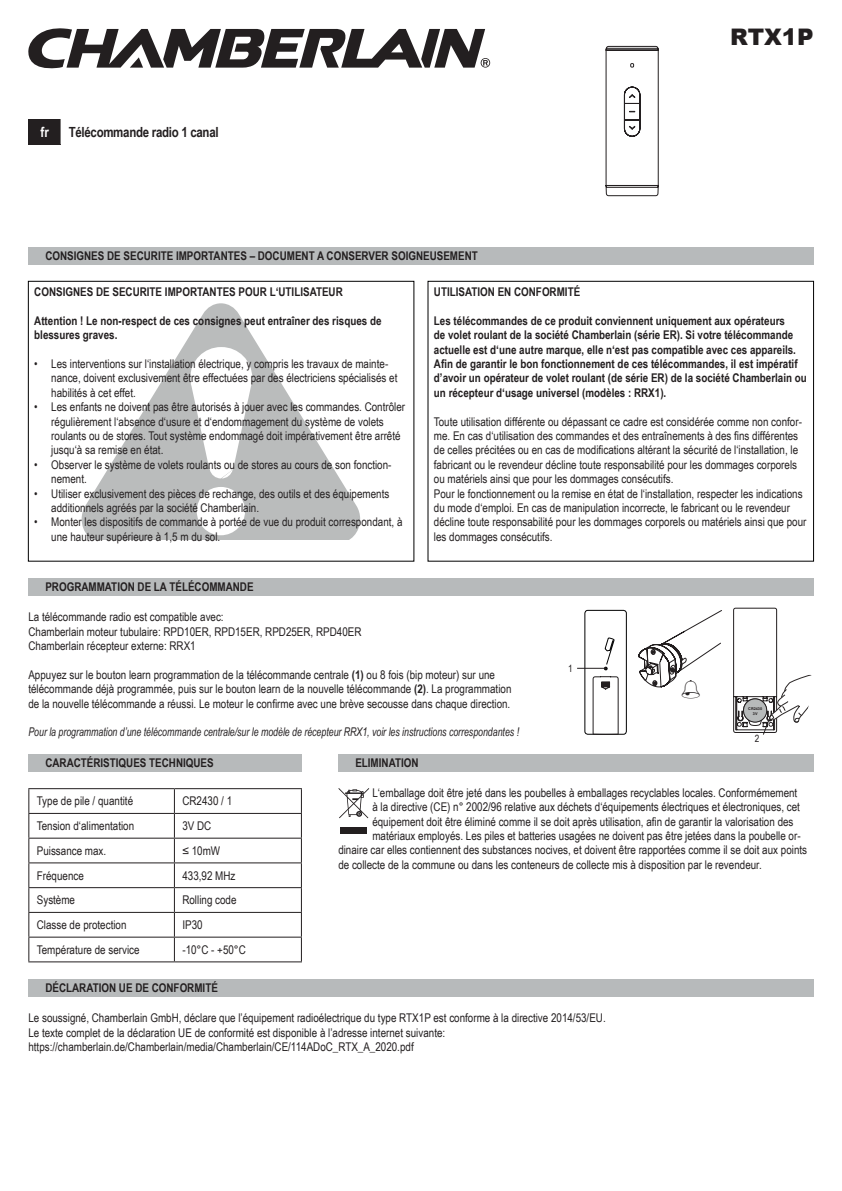
<style>
.page{position:relative;width:842px;height:1191px;background:#fff}
.page>*{position:absolute;margin:0;border:0;box-sizing:border-box;transform-origin:0 0}
.t1{font:900 22.8px "Arial";color:#231f20}
.t2{font:700 14px "Arial Narrow";letter-spacing:-.02em;color:#231f20}
.t3{font:700 14px "Arial Narrow";color:#fff}
.Absatzformat_1{font:12px/14.4px "Arial Narrow";color:#231f20}
.t4{font:700 12px/14.4px "Arial Narrow";color:#231f20}
.t5{font:italic 12px "Arial Narrow";color:#231f20;scale:.89 1}
.t6{font:10px "Arial Narrow";color:#231f20}
.t7{font:700 3.8px/4.6px "Arial";color:#231f20;text-align:center}
.s1{font-weight:700}
</style>
<div class="page">
<svg style="left:82px;top:303px;width:278px;height:236px;fill:#babcbc"></svg>
<div style="left:197px;top:487px;width:48px;height:48px;background:#fff;border-radius:50%"></div>
<svg style="left:190px;top:347px;width:62px;height:131px"></svg>
<svg style="left:28px;top:28px;width:462px;height:41px"></svg>
<div style="left:28px;top:578px;width:786px;height:17px;background:#b7babb"></div>
<div style="left:28px;top:247px;width:786px;height:17px;background:#b7babb"></div>
<div style="left:28px;top:754px;width:274px;height:17px;background:#b7babb"></div>
<div style="left:338px;top:754px;width:475px;height:17px;background:#b7babb"></div>
<div style="left:28px;top:979px;width:786px;height:17px;background:#b7babb"></div>
<svg style="left:338px;top:788px;width:31px;height:30px"></svg>
<div style="left:341px;top:826px;width:26px;height:7px;background:#231f20"></div>
<div style="left:28px;top:281px;width:386px;height:280px;border:1px solid #000001"></div>
<div style="left:428px;top:281px;width:386px;height:280px;border:1px solid #000001"></div>
<hr style="left:28px;top:788px;width:146px;height:1px;background:#231f20">
<hr style="left:174px;top:788px;width:128px;height:1px;background:#231f20">
<hr style="left:28px;top:813px;width:146px;height:1px;background:#231f20">
<hr style="left:174px;top:813px;width:128px;height:1px;background:#231f20">
<hr style="left:28px;top:837px;width:146px;height:1px;background:#231f20">
<hr style="left:174px;top:837px;width:128px;height:1px;background:#231f20">
<hr style="left:28px;top:862px;width:146px;height:1px;background:#231f20">
<hr style="left:174px;top:862px;width:128px;height:1px;background:#231f20">
<hr style="left:28px;top:887px;width:146px;height:1px;background:#231f20">
<hr style="left:174px;top:887px;width:128px;height:1px;background:#231f20">
<hr style="left:28px;top:912px;width:146px;height:1px;background:#231f20">
<hr style="left:174px;top:912px;width:128px;height:1px;background:#231f20">
<hr style="left:28px;top:936px;width:146px;height:1px;background:#231f20">
<svg style="left:28px;top:789px;width:1px;height:172px"></svg>
<hr style="left:174px;top:936px;width:128px;height:1px;background:#231f20">
<svg style="left:174px;top:789px;width:1px;height:172px"></svg>
<svg style="left:301px;top:789px;width:1px;height:172px"></svg>
<hr style="left:28px;top:961px;width:146px;height:1px;background:#231f20">
<hr style="left:174px;top:961px;width:128px;height:1px;background:#231f20">
<div style="left:28px;top:119px;width:33px;height:25px;background:#231f20"></div>
<svg style="left:606px;top:45px;width:53px;height:151px"></svg>
<div style="left:585px;top:610px;width:42px;height:124px;border:1px solid #000001;border-radius:3px"></div>
<svg style="left:593px;top:676px;width:25px;height:58px"></svg>
<svg style="left:577px;top:637px;width:38px;height:33px"></svg>
<svg style="left:733px;top:607px;width:79px;height:128px"></svg>
<svg style="left:638px;top:610px;width:84px;height:78px"></svg>
<p class="t3" style="left:41px;top:121px;width:10px">fr</p>
<p class="t2" style="left:69px;top:121px;width:151px">Télécommande radio 1 canal</p>
<p class="t4" style="left:45px;top:248px;width:434px">CONSIGNES DE SECURITE IMPORTANTES – DOCUMENT A CONSERVER SOIGNEUSEMENT</p>
<p class="t1" style="left:730px;top:20px;width:85px">RTX1P</p>
<p class="t4" style="left:34px;top:284px;width:310px">CONSIGNES DE SECURITE IMPORTANTES POUR L‘UTILISATEUR</p>
<p class="t4" style="left:34px;top:313px;width:349px">Attention ! Le non-respect de ces consignes peut entraîner des risques de blessures graves.</p>
<p class="Absatzformat_1" style="left:51px;top:356px;width:348px;text-indent:-17px">• Les interventions sur l‘installation électrique, y compris les travaux de mainte&shy;nance, doivent exclusivement être effectuées par des électriciens spécialisés et habilités à cet effet.</p>
<p class="Absatzformat_1" style="left:51px;top:399px;width:355px;text-indent:-17px">• Les enfants ne doivent pas être autorisés à jouer avec les commandes. Contrôler régulièrement l‘absence d‘usure et d‘endommagement du système de volets roulants ou de stores. Tout système endommagé doit impérativement être arrêté jusqu‘à sa remise en état.</p>
<p class="Absatzformat_1" style="left:51px;top:457px;width:342px;text-indent:-17px">• Observer le système de volets roulants ou de stores au cours de son fonction&shy;nement.</p>
<p class="Absatzformat_1" style="left:51px;top:486px;width:340px;text-indent:-17px">• Utiliser exclusivement des pièces de rechange, des outils et des équipements additionnels agréés par la société Chamberlain.</p>
<p class="Absatzformat_1" style="left:51px;top:514px;width:353px;text-indent:-17px">• Monter les dispositifs de commande à portée de vue du produit correspondant, à une hauteur supérieure à 1,5 m du sol.</p>
<p class="t4" style="left:45px;top:579px;width:210px">PROGRAMMATION DE LA TÉLÉCOMMANDE</p>
<p class="t4" style="left:434px;top:284px;width:148px">UTILISATION EN CONFORMITÉ</p>
<p class="t4" style="left:434px;top:313px;width:364px">Les télécommandes de ce produit conviennent uniquement aux opérateurs de volet roulant de la société Chamberlain (série ER). Si votre télécommande actuelle est d‘une autre marque, elle n‘est pas compatible avec ces appareils.</p>
<p class="t4" style="left:434px;top:356px;width:374px">Afin de garantir le bon fonctionnement de ces télécommandes, il est impératif d’avoir un opérateur de volet roulant (de série ER) de la société Chamberlain ou un récepteur d‘usage universel (modèles : RRX1).</p>
<p class="Absatzformat_1" style="left:434px;top:414px;width:370px">Toute utilisation différente ou dépassant ce cadre est considérée comme non confor&shy;me. En cas d‘utilisation des commandes et des entraînements à des fins différentes</p>
<p class="Absatzformat_1" style="left:434px;top:442px;width:366px;text-align:justify">de celles précitées ou en cas de modifications altérant la sécurité de l‘installation, le fabricant ou le revendeur décline toute responsabilité pour les dommages corporels ou matériels ainsi que pour les dommages consécutifs.</p>
<p class="Absatzformat_1" style="left:434px;top:486px;width:370px">Pour le fonctionnement ou la remise en état de l‘installation, respecter les indications du mode d‘emploi. En cas de manipulation incorrecte, le fabricant ou le revendeur</p>
<p class="Absatzformat_1" style="left:434px;top:514px;width:374px">décline toute responsabilité pour les dommages corporels ou matériels ainsi que pour les dommages consécutifs.</p>
<p class="Absatzformat_1" style="left:28px;top:609px;width:197px">La télécommande radio est compatible avec:</p>
<p class="Absatzformat_1" style="left:28px;top:624px;width:335px">Chamberlain moteur tubulaire: RPD10ER, RPD15ER, RPD25ER, RPD40ER</p>
<p class="Absatzformat_1" style="left:28px;top:638px;width:169px">Chamberlain récepteur externe: RRX1</p>
<p class="Absatzformat_1" style="left:28px;top:667px;width:485px">Appuyez sur le bouton learn programmation de la télécommande centrale <span class="s1">(1)</span> ou 8 fois (bip moteur) sur une télécommande déjà programmée, puis sur le bouton learn de la nouvelle télécommande <span class="s1">(2)</span>. La programmation de la nouvelle télécommande a réussi. Le moteur le confirme avec une brève secousse dans chaque direction.</p>
<p class="t5" style="left:28px;top:724px;width:553px">Pour la programmation d’une télécommande centrale/sur le modèle de récepteur RRX1, voir les instructions correspondantes !</p>
<p class="t4" style="left:45px;top:755px;width:170px">CARACTÉRISTIQUES TECHNIQUES</p>
<p class="t4" style="left:355px;top:755px;width:65px">ELIMINATION</p>
<p class="t6" style="left:568px;top:661px;width:6px">1</p>
<p class="t7" style="left:748px;top:707px;width:15px">CR2430<br>3V</p>
<p class="t6" style="left:755px;top:731px;width:6px">2</p>
<p class="Absatzformat_1" style="left:37px;top:793px;width:98px">Type de pile / quantité</p>
<p class="Absatzformat_1" style="left:182px;top:793px;width:51px">CR2430 / 1</p>
<p class="Absatzformat_1" style="left:37px;top:818px;width:99px">Tension d‘alimentation</p>
<p class="Absatzformat_1" style="left:182px;top:818px;width:30px">3V DC</p>
<p class="Absatzformat_1" style="left:37px;top:843px;width:71px">Puissance max.</p>
<p class="Absatzformat_1" style="left:182px;top:843px;width:39px">≤ 10mW</p>
<p class="Absatzformat_1" style="left:37px;top:867px;width:49px">Fréquence</p>
<p class="Absatzformat_1" style="left:182px;top:867px;width:55px">433,92 MHz</p>
<p class="Absatzformat_1" style="left:37px;top:892px;width:40px">Système</p>
<p class="Absatzformat_1" style="left:182px;top:892px;width:56px">Rolling code</p>
<p class="Absatzformat_1" style="left:37px;top:917px;width:91px">Classe de protection</p>
<p class="Absatzformat_1" style="left:182px;top:917px;width:22px">IP30</p>
<p class="Absatzformat_1" style="left:37px;top:942px;width:104px">Température de service</p>
<p class="Absatzformat_1" style="left:182px;top:942px;width:65px">-10°C - +50°C</p>
<p class="t4" style="left:45px;top:980px;width:174px">DÉCLARATION UE DE CONFORMITÉ</p>
<p class="Absatzformat_1" style="left:372px;top:785px;width:426px">L‘emballage doit être jeté dans les poubelles à emballages recyclables locales. Conformémement</p>
<p class="Absatzformat_1" style="left:372px;top:799px;width:429px">à la directive (CE) n° 2002/96 relative aux déchets d‘équipements électriques et électroniques, cet</p>
<p class="Absatzformat_1" style="left:372px;top:813px;width:423px">équipement doit être éliminé comme il se doit après utilisation, afin de garantir la valorisation des</p>
<p class="Absatzformat_1" style="left:372px;top:828px;width:430px">matériaux employés. Les piles et batteries usagées ne doivent pas être jetées dans la poubelle or-</p>
<p class="Absatzformat_1" style="left:338px;top:842px;width:470px">dinaire car elles contiennent des substances nocives, et doivent être rapportées comme il se doit aux points</p>
<p class="Absatzformat_1" style="left:338px;top:857px;width:425px">de collecte de la commune ou dans les conteneurs de collecte mis à disposition par le revendeur.</p>
<p class="Absatzformat_1" style="left:28px;top:1010px;width:579px">Le soussigné, Chamberlain GmbH, déclare que l’équipement radioélectrique du type RTX1P est conforme à la directive 2014/53/EU.</p>
<p class="Absatzformat_1" style="left:28px;top:1024px;width:418px">Le texte complet de la déclaration UE de conformité est disponible à l’adresse internet suivante:</p>
<p class="Absatzformat_1" style="left:28px;top:1039px;width:387px">https://chamberlain.de/Chamberlain/media/Chamberlain/CE/114ADoC_RTX_A_2020.pdf</p>
</div>
